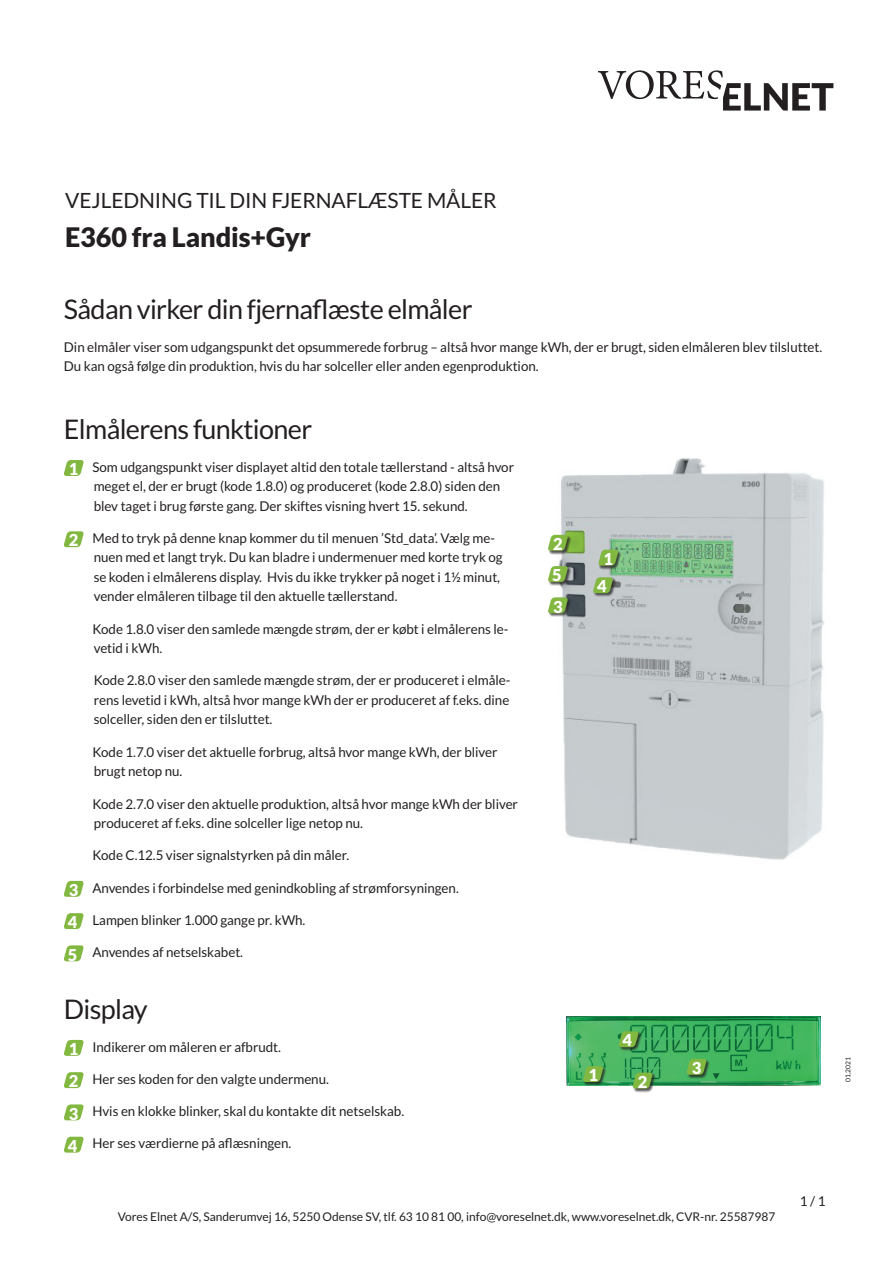
<style>
.page{position:relative;width:893px;height:1263px;background:#fff}
.page>*{position:absolute;margin:0;border:0;box-sizing:border-box;transform-origin:0 0}
.t1{font:27px "Lato";letter-spacing:-.025em;color:#231f20}
.t2{font:900 27px "Lato";letter-spacing:-.005em;color:#231f20}
.t3{font:21px "Lato";letter-spacing:-.005em;color:#231f20}
.t4{font:900 16.5px "Lato";color:#fff}
.t5{font:13.5px/19.5px "Lato";letter-spacing:-.005em;color:#231f20}
.t6{font:12px "Lato";letter-spacing:-.005em;color:#231f20}
.t7{font:6.75px "Lato";letter-spacing:-.005em;color:#231f20}
.s1{font-weight:900;font-size:16.5px;color:#fff}
</style>
<div class="page">
<img style="left:557px;top:458px;width:267px;height:402px">
<svg style="left:64px;top:460px;width:20px;height:16px"></svg>
<svg style="left:64px;top:531px;width:20px;height:16px"></svg>
<svg style="left:64px;top:881px;width:20px;height:16px"></svg>
<svg style="left:64px;top:913px;width:20px;height:16px"></svg>
<svg style="left:64px;top:945px;width:20px;height:16px"></svg>
<svg style="left:64px;top:1040px;width:20px;height:16px"></svg>
<svg style="left:64px;top:1072px;width:20px;height:16px"></svg>
<svg style="left:64px;top:1104px;width:20px;height:16px"></svg>
<svg style="left:64px;top:1137px;width:20px;height:15px"></svg>
<div style="left:548px;top:535px;width:24px;height:20px;background:#231f20;opacity:.75"></div>
<svg style="left:548px;top:535px;width:20px;height:16px"></svg>
<div style="left:548px;top:597px;width:24px;height:20px;background:#231f20;opacity:.75"></div>
<svg style="left:548px;top:597px;width:20px;height:16px"></svg>
<div style="left:593px;top:577px;width:24px;height:20px;background:#231f20;opacity:.75"></div>
<svg style="left:593px;top:577px;width:20px;height:16px"></svg>
<div style="left:548px;top:566px;width:24px;height:20px;background:#231f20;opacity:.75"></div>
<svg style="left:548px;top:566px;width:20px;height:16px"></svg>
<svg style="left:598px;top:70px;width:235px;height:41px"></svg>
<div style="left:599px;top:550px;width:23px;height:20px;background:#231f20;opacity:.75"></div>
<svg style="left:598px;top:550px;width:20px;height:16px"></svg>
<img style="left:566px;top:1016px;width:254px;height:70px">
<div style="left:583px;top:1066px;width:24px;height:20px;background:#231f20;opacity:.75"></div>
<svg style="left:583px;top:1066px;width:20px;height:16px"></svg>
<div style="left:633px;top:1073px;width:24px;height:20px;background:#231f20;opacity:.75"></div>
<svg style="left:632px;top:1072px;width:21px;height:16px"></svg>
<div style="left:687px;top:1059px;width:24px;height:20px;background:#231f20;opacity:.75"></div>
<svg style="left:686px;top:1059px;width:21px;height:16px"></svg>
<div style="left:619px;top:1031px;width:24px;height:20px;background:#231f20;opacity:.75"></div>
<svg style="left:618px;top:1031px;width:21px;height:16px"></svg>
<h2 class="t3" style="left:65px;top:189px;width:433px">VEJLEDNING TIL DIN FJERNAFLÆSTE MÅLER</h2>
<h1 class="t2" style="left:65px;top:221px;width:247px">E360 fra Landis+Gyr</h1>
<h1 class="t1" style="left:64px;top:295px;width:410px">Sådan virker din fjernaflæste elmåler</h1>
<p class="t5" style="left:64px;top:337px;width:760px">Din elmåler viser som udgangspunkt det opsummerede forbrug – altså hvor mange kWh, der er brugt, siden elmåleren blev tilsluttet.<br>Du kan også følge din produktion, hvis du har solceller eller anden egenproduktion.</p>
<h1 class="t1" style="left:64px;top:415px;width:250px">Elmålerens funktioner</h1>
<p class="t5" style="left:94px;top:457px;width:422px;text-indent:-25px"><span class="s1">1</span> Som udgangspunkt viser displayet altid den totale tællerstand - altså hvor meget el, der er brugt (kode 1.8.0) og produceret (kode 2.8.0) siden den blev taget i brug første gang. Der skiftes visning hvert 15. sekund.</p>
<p class="t5" style="left:94px;top:528px;width:410px;text-indent:-25px"><span class="s1">2</span> Med to tryk på denne knap kommer du til menuen ’Std_data’. Vælg me&shy;nuen med et langt tryk. Du kan bladre i undermenuer med korte tryk og se koden i elmålerens display. Hvis du ikke trykker på noget i 1½ minut, vender elmåleren tilbage til den aktuelle tællerstand.</p>
<p class="t5" style="left:92px;top:619px;width:418px">Kode 1.8.0 viser den samlede mængde strøm, der er købt i elmålerens le&shy;vetid i kWh.</p>
<p class="t5" style="left:94px;top:671px;width:418px;text-align:justify">Kode 2.8.0 viser den samlede mængde strøm, der er produceret i elmåle&shy;rens levetid i kWh, altså hvor mange kWh der er produceret af f.eks. dine solceller, siden den er tilsluttet.</p>
<p class="t5" style="left:92px;top:742px;width:407px">Kode 1.7.0 viser det aktuelle forbrug, altså hvor mange kWh, der bliver brugt netop nu.</p>
<p class="t5" style="left:92px;top:794px;width:427px">Kode 2.7.0 viser den aktuelle produktion, altså hvor mange kWh der bliver produceret af f.eks. dine solceller lige netop nu.</p>
<p class="t5" style="left:92px;top:845px;width:258px">Kode C.12.5 viser signalstyrken på din måler.</p>
<p class="t5" style="left:69px;top:878px;width:391px"><span class="s1">3</span> Anvendes i forbindelse med genindkobling af strømforsyningen.</p>
<p class="t5" style="left:68px;top:910px;width:239px"><span class="s1">4</span> Lampen blinker 1.000 gange pr. kWh.</p>
<p class="t5" style="left:68px;top:942px;width:177px"><span class="s1">5</span> Anvendes af netselskabet.</p>
<h1 class="t1" style="left:64px;top:994px;width:85px">Display</h1>
<p class="t5" style="left:69px;top:1037px;width:214px"><span class="s1">1</span> Indikerer om måleren er afbrudt.</p>
<p class="t5" style="left:69px;top:1069px;width:261px"><span class="s1">2</span> Her ses koden for den valgte undermenu.</p>
<p class="t5" style="left:69px;top:1101px;width:337px"><span class="s1">3</span> Hvis en klokke blinker, skal du kontakte dit netselskab.</p>
<p class="t5" style="left:68px;top:1133px;width:225px"><span class="s1">4</span> Her ses værdierne på aflæsningen.</p>
<p class="t4" style="left:553px;top:534px;width:11px">2</p>
<p class="t4" style="left:552px;top:565px;width:11px">5</p>
<p class="t4" style="left:553px;top:597px;width:11px">3</p>
<p class="t4" style="left:603px;top:549px;width:11px">1</p>
<p class="t4" style="left:597px;top:577px;width:11px">4</p>
<p class="t4" style="left:588px;top:1065px;width:11px">1</p>
<p class="t4" style="left:623px;top:1031px;width:11px">4</p>
<p class="t4" style="left:638px;top:1072px;width:11px">2</p>
<p class="t4" style="left:692px;top:1058px;width:11px">3</p>
<p class="t6" style="left:118px;top:1210px;width:659px">Vores Elnet A/S, Sanderumvej 16, 5250 Odense SV, tlf. 63 10 81 00, info@voreselnet.dk, www.voreselnet.dk, CVR-nr. 25587987</p>
<p class="t5" style="left:800px;top:1191px;width:27px">1 / 1</p>
<p class="t7" style="left:844px;top:1082px;width:26px;rotate:-90deg">01.2021</p>
</div>
